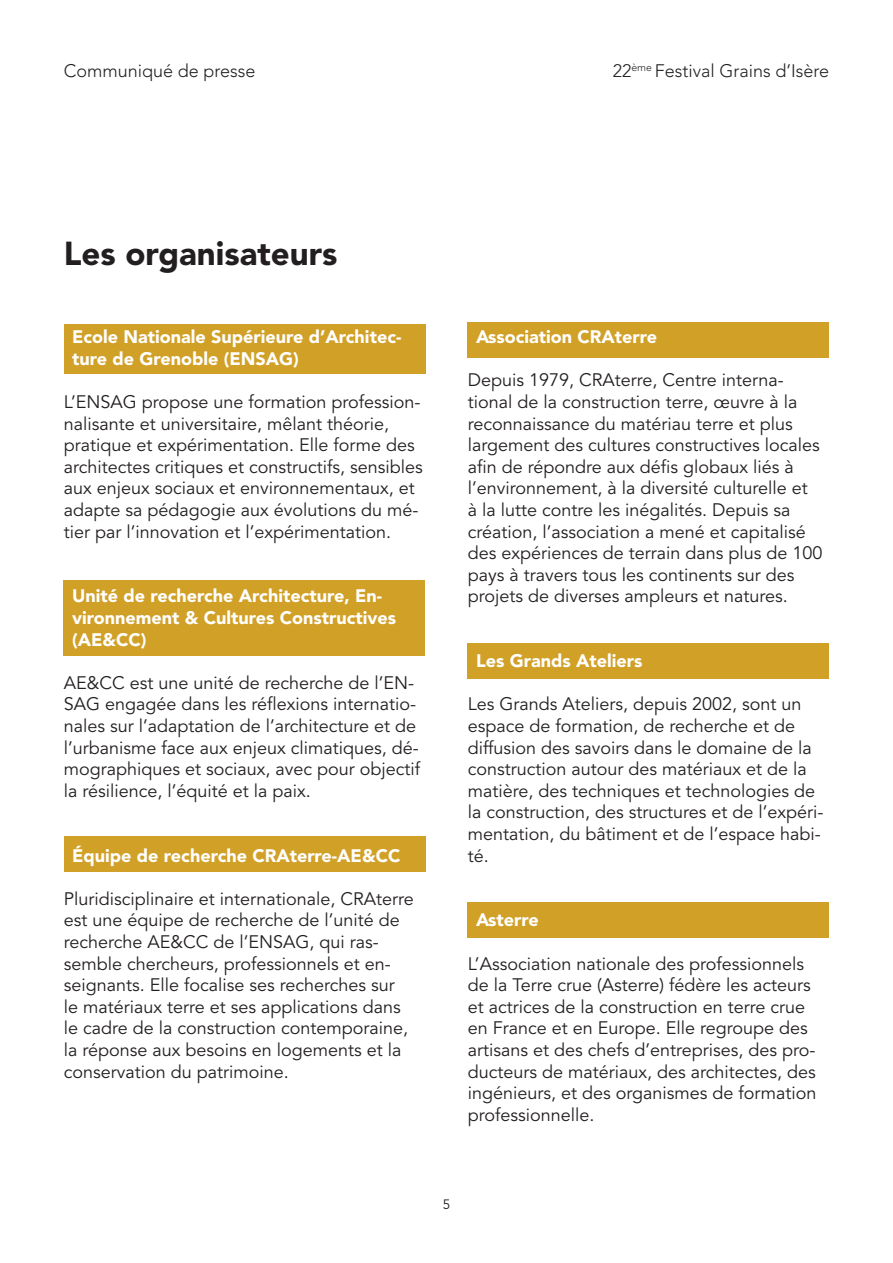
<style>
.page{position:relative;width:893px;height:1263px;background:#fff}
.page>*{position:absolute;margin:0;border:0;box-sizing:border-box;transform-origin:0 0}
.t1{font:900 33px "Avenir LT Pro";color:#231f20}
.t2{font:18px/21.6px "Avenir LT Pro";color:#231f20}
.t3{font:900 18px/21.6px "Avenir LT Pro";color:#fff}
.t4{font:300 18px "Avenir LT Pro";color:#231f20}
.t5{font:13.5px "Avenir LT Pro";color:#231f20}
</style>
<div class="page">
<div style="left:468px;top:322px;width:361px;height:35px;background:#d1a027"></div>
<div style="left:468px;top:643px;width:361px;height:36px;background:#d1a027"></div>
<div style="left:468px;top:902px;width:361px;height:36px;background:#d1a027"></div>
<div style="left:64px;top:324px;width:361px;height:50px;background:#d1a027"></div>
<div style="left:64px;top:836px;width:361px;height:36px;background:#d1a027"></div>
<div style="left:64px;top:580px;width:361px;height:76px;background:#d1a027"></div>
<p class="t4" style="left:64px;top:61px;width:193px">Communiqué de presse</p>
<p class="t4" style="left:613px;top:61px;width:218px">22<sup>ème</sup> Festival Grains d’Isère</p>
<p class="t1" style="left:64px;top:234px;width:275px">Les organisateurs</p>
<p class="t3" style="left:72px;top:326px;width:331px">Ecole Nationale Supérieure d’Architec&shy;ture de Grenoble (ENSAG)</p>
<p class="t2" style="left:64px;top:391px;width:360px">L’ENSAG propose une formation profession&shy;nalisante et universitaire, mêlant théorie, pratique et expérimentation. Elle forme des architectes critiques et constructifs, sensibles aux enjeux sociaux et environnementaux, et adapte sa pédagogie aux évolutions du mé&shy;tier par l’innovation et l’expérimentation.</p>
<p class="t3" style="left:72px;top:585px;width:325px">Unité de recherche Architecture, En&shy;vironnement &amp; Cultures Constructives (AE&amp;CC)</p>
<p class="t2" style="left:64px;top:672px;width:358px">AE&amp;CC est une unité de recherche de l’EN-SAG engagée dans les réflexions internatio&shy;nales sur l’adaptation de l’architecture et de l’urbanisme face aux enjeux climatiques, dé&shy;mographiques et sociaux, avec pour objectif la résilience, l’équité et la paix.</p>
<p class="t3" style="left:72px;top:844px;width:330px">Équipe de recherche CRAterre-AE&amp;CC</p>
<p class="t2" style="left:64px;top:888px;width:351px">Pluridisciplinaire et internationale, CRAterre est une équipe de recherche de l’unité de recherche AE&amp;CC de l’ENSAG, qui ras&shy;semble chercheurs, professionnels et en&shy;seignants. Elle focalise ses recherches sur le matériaux terre et ses applications dans le cadre de la construction contemporaine, la réponse aux besoins en logements et la conservation du patrimoine.</p>
<p class="t3" style="left:476px;top:326px;width:182px">Association CRAterre</p>
<p class="t2" style="left:468px;top:370px;width:356px">Depuis 1979, CRAterre, Centre interna&shy;tional de la construction terre, œuvre à la reconnaissance du matériau terre et plus largement des cultures constructives locales afin de répondre aux défis globaux liés à l’environnement, à la diversité culturelle et<br>à la lutte contre les inégalités. Depuis sa création, l’association a mené et capitalisé des expériences de terrain dans plus de 100 pays à travers tous les continents sur des projets de diverses ampleurs et natures.</p>
<p class="t3" style="left:476px;top:650px;width:168px">Les Grands Ateliers</p>
<p class="t2" style="left:468px;top:694px;width:357px">Les Grands Ateliers, depuis 2002, sont un espace de formation, de recherche et de diffusion des savoirs dans le domaine de la construction autour des matériaux et de la matière, des techniques et technologies de la construction, des structures et de l’expéri&shy;mentation, du bâtiment et de l’espace habi&shy;té.</p>
<p class="t3" style="left:476px;top:909px;width:64px">Asterre</p>
<p class="t2" style="left:468px;top:953px;width:350px">L’Association nationale des professionnels de la Terre crue (Asterre) fédère les acteurs et actrices de la construction en terre crue en France et en Europe. Elle regroupe des artisans et des chefs d’entreprises, des pro&shy;ducteurs de matériaux, des architectes, des ingénieurs, et des organismes de formation professionnelle.</p>
<p class="t5" style="left:443px;top:1197px;width:9px">5</p>
</div>
